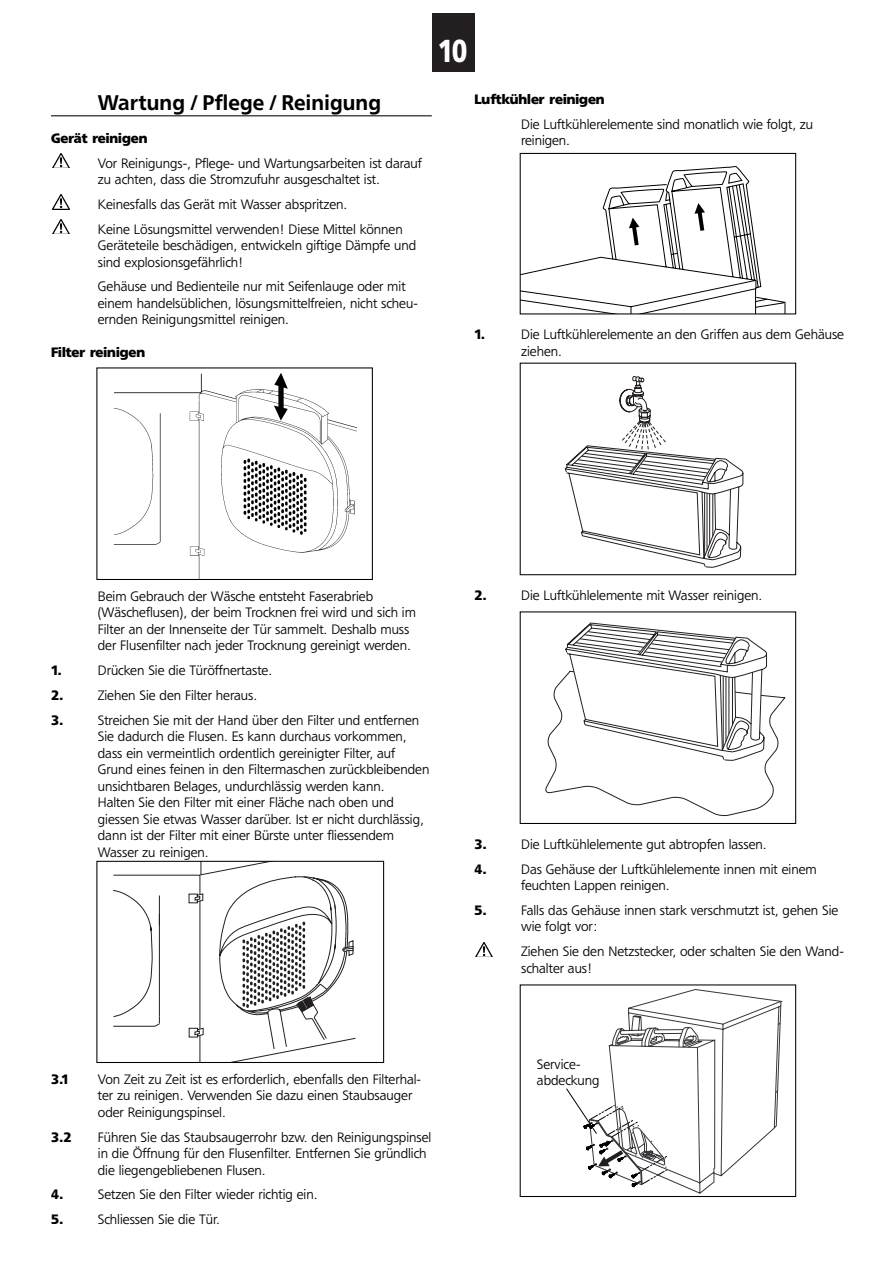
<style>
.page{position:relative;width:893px;height:1263px;background:#fff}
.page>*{position:absolute;margin:0;border:0;box-sizing:border-box;transform-origin:0 0}
.t1{font:700 31.5px "Freeborn SB";color:#fff;scale:.8 1}
.t2{font:500 21px "Freeborn SB";letter-spacing:.01em;color:#000}
.t3{font:300 13.5px/16.5px "Freeborn SB";color:#000}
.t4{font:700 13.5px "Freeborn SB";color:#000}
</style>
<div class="page">
<div style="left:432px;top:14px;width:42px;height:58px;background:#231f20"></div>
<hr style="left:51px;top:115px;width:381px;height:1px;background:#000">
<div style="left:519px;top:984px;width:277px;height:213px;border:1px solid #000"></div>
<img style="left:476px;top:942px;width:17px;height:15px">
<svg style="left:545px;top:622px;width:241px;height:195px"></svg>
<div style="left:519px;top:611px;width:277px;height:213px;border:1px solid #000"></div>
<svg style="left:564px;top:362px;width:180px;height:206px"></svg>
<div style="left:519px;top:363px;width:277px;height:212px;border:1px solid #000"></div>
<svg style="left:521px;top:166px;width:264px;height:146px"></svg>
<div style="left:519px;top:153px;width:277px;height:161px;border:1px solid #000"></div>
<svg style="left:113px;top:863px;width:243px;height:198px"></svg>
<div style="left:96px;top:861px;width:288px;height:202px;border:1px solid #000"></div>
<img style="left:113px;top:373px;width:243px;height:205px">
<div style="left:96px;top:367px;width:277px;height:213px;border:1px solid #000"></div>
<img style="left:53px;top:219px;width:17px;height:15px">
<img style="left:53px;top:194px;width:17px;height:15px">
<img style="left:53px;top:153px;width:17px;height:15px">
<svg style="left:566px;top:989px;width:216px;height:205px"></svg>
<h2 class="t2" style="left:98px;top:92px;width:285px">Wartung / Pflege / Reinigung</h2>
<p class="t4" style="left:51px;top:131px;width:98px">Gerät reinigen</p>
<p class="t3" style="left:98px;top:155px;width:325px">Vor Reinigungs-, Pflege- und Wartungsarbeiten ist darauf zu achten, dass die Stromzufuhr ausgeschaltet ist.</p>
<p class="t3" style="left:98px;top:192px;width:306px;line-height:24.8px">Keinesfalls das Gerät mit Wasser abspritzen.<br>Keine Lösungsmittel verwenden! Diese Mittel können</p>
<p class="t3" style="left:98px;top:238px;width:320px">Geräteteile beschädigen, entwickeln giftige Dämpfe und sind explosionsgefährlich!</p>
<p class="t3" style="left:98px;top:279px;width:321px">Gehäuse und Bedienteile nur mit Seifenlauge oder mit einem handelsüblichen, lösungsmittelfreien, nicht scheu&shy;ernden Reinigungsmittel reinigen.</p>
<p class="t4" style="left:51px;top:346px;width:96px">Filter reinigen</p>
<h1 class="t1" style="left:439px;top:35px;width:37px">10</h1>
<p class="t4" style="left:474px;top:92px;width:132px">Luftkühler reinigen</p>
<p class="t3" style="left:521px;top:116px;width:293px">Die Luftkühlerelemente sind monatlich wie folgt, zu reinigen.</p>
<p class="t4" style="left:474px;top:328px;width:12px">1.</p>
<p class="t3" style="left:521px;top:327px;width:324px">Die Luftkühlerelemente an den Griffen aus dem Gehäuse ziehen.</p>
<p class="t3" style="left:98px;top:588px;width:319px">Beim Gebrauch der Wäsche entsteht Faserabrieb (Wäscheflusen), der beim Trocknen frei wird und sich im Filter an der Innenseite der Tür sammelt. Deshalb muss der Flusenfilter nach jeder Trocknung gereinigt werden.</p>
<p class="t4" style="left:51px;top:664px;width:12px">1.</p>
<p class="t3" style="left:98px;top:663px;width:176px">Drücken Sie die Türöffnertaste.</p>
<p class="t4" style="left:51px;top:688px;width:14px">2.</p>
<p class="t3" style="left:98px;top:687px;width:161px">Ziehen Sie den Filter heraus.</p>
<p class="t4" style="left:51px;top:713px;width:14px">3.</p>
<p class="t3" style="left:98px;top:712px;width:333px">Streichen Sie mit der Hand über den Filter und entfernen Sie dadurch die Flusen. Es kann durchaus vorkommen, dass ein vermeintlich ordentlich gereinigter Filter, auf Grund eines feinen in den Filtermaschen zurückbleibenden unsichtbaren Belages, undurchlässig werden kann.<br>Halten Sie den Filter mit einer Fläche nach oben und giessen Sie etwas Wasser darüber. Ist er nicht durchlässig, dann ist der Filter mit einer Bürste unter fliessendem Wasser zu reinigen.</p>
<p class="t4" style="left:51px;top:1072px;width:20px">3.1</p>
<p class="t3" style="left:98px;top:1071px;width:325px">Von Zeit zu Zeit ist es erforderlich, ebenfalls den Filterhal&shy;ter zu reinigen. Verwenden Sie dazu einen Staubsauger oder Reinigungspinsel.</p>
<p class="t4" style="left:51px;top:1130px;width:22px">3.2</p>
<p class="t3" style="left:98px;top:1129px;width:335px">Führen Sie das Staubsaugerrohr bzw. den Reinigungspinsel in die Öffnung für den Flusenfilter. Entfernen Sie gründlich die liegengebliebenen Flusen.</p>
<p class="t4" style="left:51px;top:1188px;width:14px">4.</p>
<p class="t3" style="left:98px;top:1187px;width:221px">Setzen Sie den Filter wieder richtig ein.</p>
<p class="t4" style="left:51px;top:1213px;width:14px">5.</p>
<p class="t3" style="left:98px;top:1212px;width:123px">Schliessen Sie die Tür.</p>
<p class="t4" style="left:474px;top:589px;width:14px">2.</p>
<p class="t3" style="left:521px;top:588px;width:243px">Die Luftkühlelemente mit Wasser reinigen.</p>
<p class="t4" style="left:474px;top:838px;width:14px">3.</p>
<p class="t3" style="left:521px;top:837px;width:247px">Die Luftkühlelemente gut abtropfen lassen.</p>
<p class="t4" style="left:474px;top:862px;width:14px">4.</p>
<p class="t3" style="left:521px;top:861px;width:297px">Das Gehäuse der Luftkühlelemente innen mit einem feuchten Lappen reinigen.</p>
<p class="t4" style="left:474px;top:904px;width:14px">5.</p>
<p class="t3" style="left:521px;top:903px;width:319px">Falls das Gehäuse innen stark verschmutzt ist, gehen Sie wie folgt vor:</p>
<p class="t3" style="left:521px;top:944px;width:324px">Ziehen Sie den Netzstecker, oder schalten Sie den Wand&shy;schalter aus!</p>
<p class="t3" style="left:537px;top:1057px;width:64px">Service&shy;abdeckung</p>
</div>
